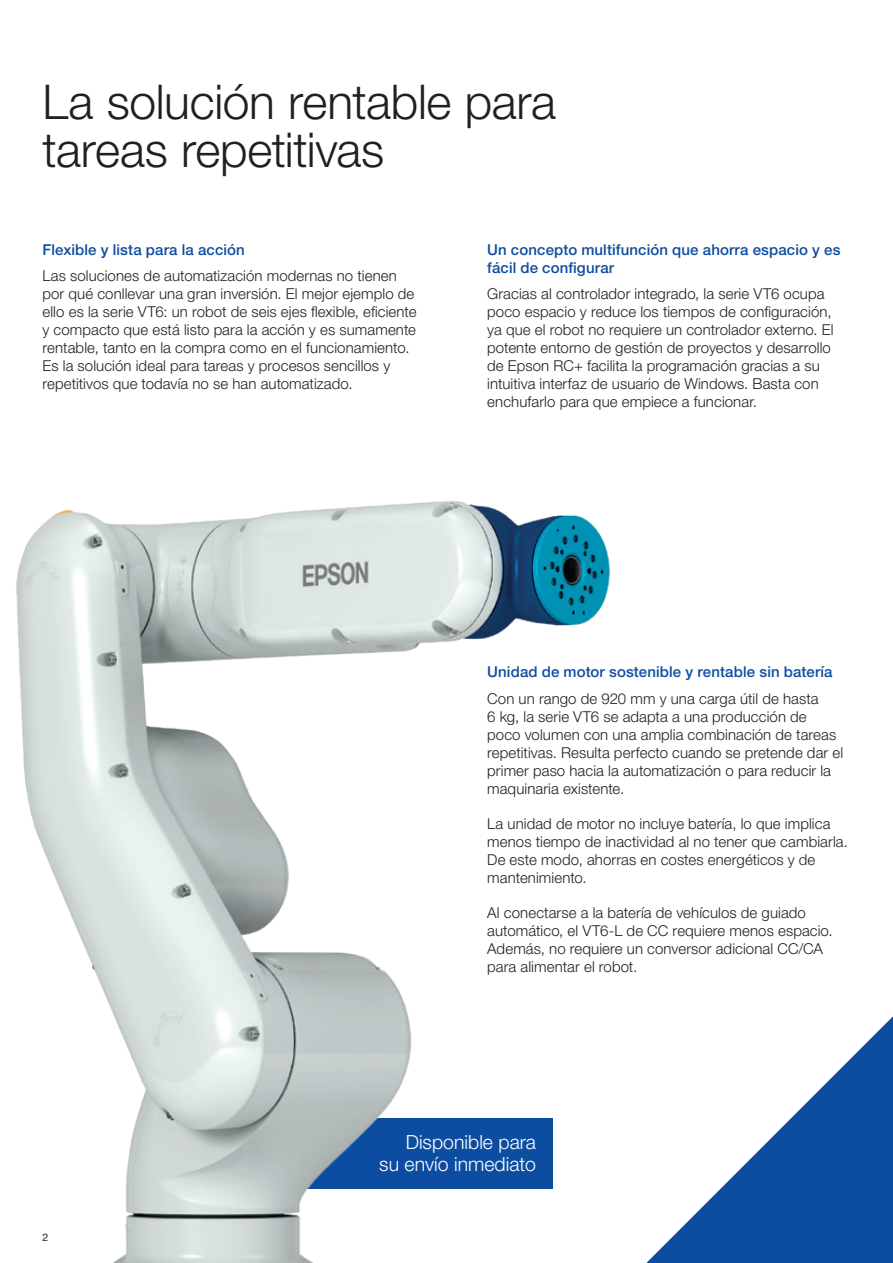
<style>
.page{position:relative;width:893px;height:1263px;background:#fff}
.page>*{position:absolute;margin:0;border:0;box-sizing:border-box;transform-origin:0 0}
.PAGE_TITLE{font:300 48px/48px "Helvetica Neue LT Pro";letter-spacing:-.01em;color:#231f20}
.t1{font:300 19.5px/22.5px "Helvetica Neue LT Pro";color:#fff;text-align:right}
.BODY_COPY{font:300 15px/18px "Helvetica Neue LT Pro";letter-spacing:.005em;color:#231f20}
.SUBHEADS_BLUE{font:300 15px/18px "Helvetica Neue LT Pro";letter-spacing:.005em;color:#231f20}
.SUBHEADS_BLUE-2{font:500 15px/18px "Helvetica Neue LT Pro";letter-spacing:.01em;color:#0d4da1}
.t2{font:10.5px "Helvetica Neue LT Pro";color:#231f20}
</style>
<div class="page">
<svg style="left:760px;top:1016px;width:133px;height:247px;fill:#0d4da1"></svg>
<img style="left:16px;top:501px;width:744px;height:762px">
<p class="PAGE_TITLE" style="left:43px;top:77px;width:515px">La solución rentable para tareas repetitivas</p>
<p class="SUBHEADS_BLUE-2" style="left:43px;top:240px;width:204px">Flexible y lista para la acción</p>
<p class="BODY_COPY" style="left:43px;top:267px;width:376px">Las soluciones de automatización modernas no tienen por qué conllevar una gran inversión. El mejor ejemplo de ello es la serie VT6: un robot de seis ejes flexible, eficiente y compacto que está listo para la acción y es sumamente rentable, tanto en la compra como en el funcionamiento.<br>Es la solución ideal para tareas y procesos sencillos y repetitivos que todavía no se han automatizado.</p>
<p class="SUBHEADS_BLUE-2" style="left:487px;top:240px;width:355px">Un concepto multifunción que ahorra espacio y es fácil de configurar</p>
<p class="SUBHEADS_BLUE" style="left:487px;top:285px;width:348px">Gracias al controlador integrado, la serie VT6 ocupa poco espacio y reduce los tiempos de configuración, ya que el robot no requiere un controlador externo. El potente entorno de gestión de proyectos y desarrollo de Epson RC+ facilita la programación gracias a su intuitiva interfaz de usuario de Windows. Basta con enchufarlo para que empiece a funcionar.</p>
<p class="SUBHEADS_BLUE-2" style="left:487px;top:663px;width:347px">Unidad de motor sostenible y rentable sin batería</p>
<p class="BODY_COPY" style="left:487px;top:689px;width:357px">Con un rango de 920 mm y una carga útil de hasta<br>6 kg, la serie VT6 se adapta a una producción de poco volumen con una amplia combinación de tareas repetitivas. Resulta perfecto cuando se pretende dar el primer paso hacia la automatización o para reducir la maquinaria existente.</p>
<p class="BODY_COPY" style="left:487px;top:814px;width:362px">La unidad de motor no incluye batería, lo que implica menos tiempo de inactividad al no tener que cambiarla.<br>De este modo, ahorras en costes energéticos y de mantenimiento.</p>
<p class="BODY_COPY" style="left:487px;top:903px;width:347px">Al conectarse a la batería de vehículos de guiado automático, el VT6-L de CC requiere menos espacio.<br>Además, no requiere un conversor adicional CC/CA para alimentar el robot.</p>
<p class="t2" style="left:43px;top:1230px;width:7px">2</p>
<p class="t1" style="left:379px;top:1130px;width:158px">Disponible para<br>su envío inmediato</p>
</div>
